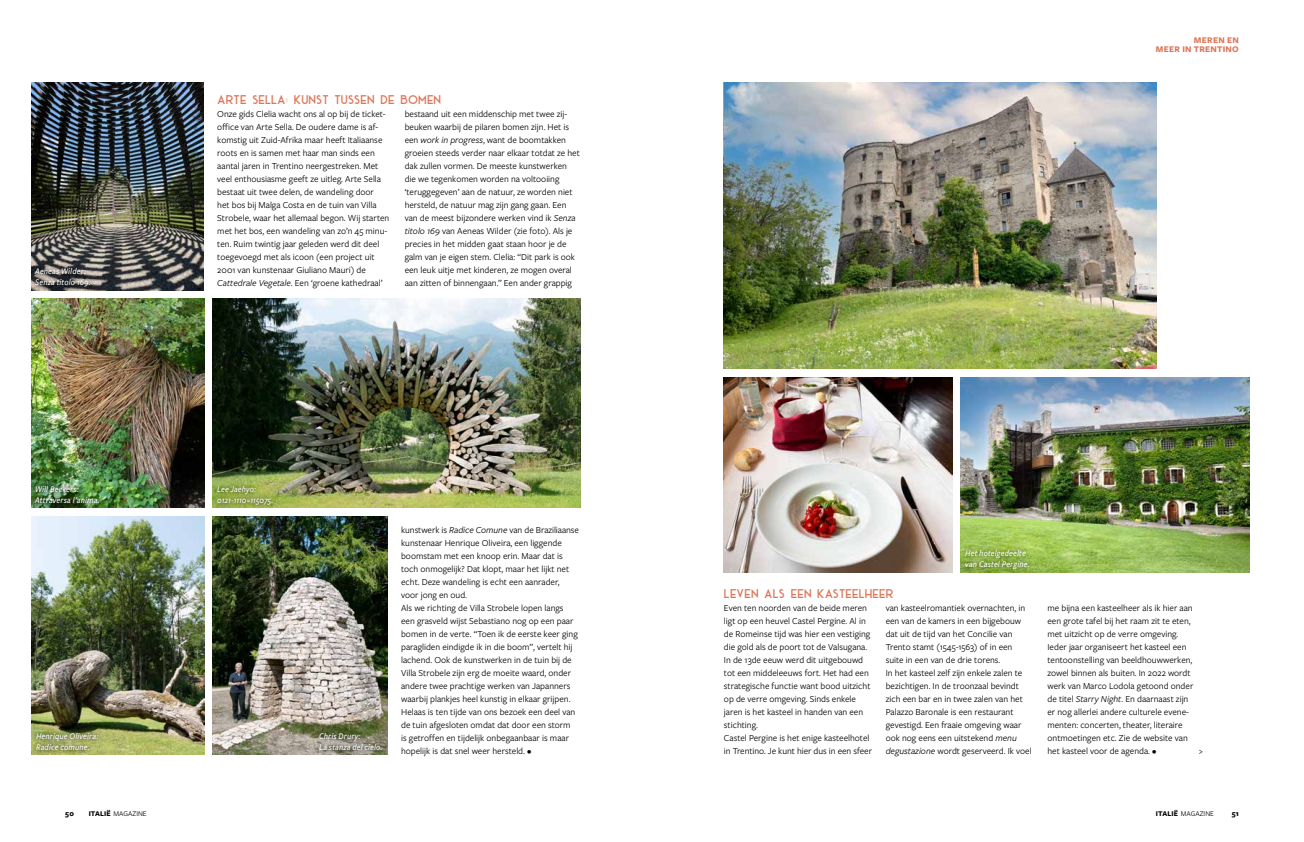
<style>
.page{position:relative;width:1304px;height:842px;background:#fff}
.page>*{position:absolute;margin:0;border:0;box-sizing:border-box;transform-origin:0 0}
.t1{font:700 12px "Ace Sans";letter-spacing:.01em;color:#da7659}
.t2{font:9.5px/13px "Freight Sans Pro";color:#000}
.t3{font:9.5px "Freight Sans Cnd Pro";color:#000}
.t4{font:italic 9px/11px "Freight Sans Cnd Pro Med";letter-spacing:.01em;color:#fff}
.t5{font:700 9px/9px "Freight Sans Pro";letter-spacing:.03em;color:#da7659;text-align:right}
.t6{font:700 8px "Freight Sans Pro";color:#000}
.t7{font:7.5px "Freight Sans Pro";color:#000}
.s1{font-style:italic}
.s2{font-weight:700}
</style>
<div class="page">
<img style="left:31px;top:516px;width:173px;height:238px">
<img style="left:213px;top:299px;width:367px;height:208px">
<img style="left:213px;top:516px;width:174px;height:238px">
<img style="left:31px;top:299px;width:173px;height:208px">
<img style="left:31px;top:82px;width:173px;height:208px">
<img style="left:724px;top:82px;width:433px;height:286px">
<img style="left:961px;top:377px;width:288px;height:195px">
<img style="left:724px;top:377px;width:228px;height:195px">
<svg style="left:31px;top:263px;width:64px;height:28px"></svg>
<img style="left:31px;top:480px;width:73px;height:28px">
<svg style="left:31px;top:728px;width:72px;height:27px"></svg>
<svg style="left:212px;top:481px;width:66px;height:27px"></svg>
<svg style="left:315px;top:727px;width:72px;height:28px"></svg>
<div style="left:961px;top:545px;width:73px;height:29px;background:#000;opacity:.6"></div>
<p class="t5" style="left:1156px;top:35px;width:84px">MEREN EN<br>MEER IN TRENTINO</p>
<p class="t1" style="left:217px;top:90px;width:226px">ARTE SELLA: KUNST TUSSEN DE BOMEN</p>
<p class="t4" style="left:35px;top:266px;width:57px">Aeneas Wilder:<br>Senza titolo 169.</p>
<p class="t2" style="left:217px;top:107px;width:174px">Onze gids Clelia wacht ons al op bij de ticket&shy;office van Arte Sella. De oudere dame is af&shy;komstig uit Zuid-Afrika maar heeft Italiaanse roots en is samen met haar man sinds een aantal jaren in Trentino neergestreken. Met veel enthousiasme geeft ze uitleg. Arte Sella bestaat uit twee delen, de wandeling door<br>het bos bij Malga Costa en de tuin van Villa Strobele, waar het allemaal begon. Wij starten met het bos, een wandeling van zo’n 45 minu&shy;ten. Ruim twintig jaar geleden werd dit deel toegevoegd met als icoon (een project uit 2001 van kunstenaar Giuliano Mauri) de <span class="s1">Cattedrale Vegetale</span>. Een ‘groene kathedraal’</p>
<p class="t2" style="left:405px;top:107px;width:177px">bestaand uit een middenschip met twee zij&shy;beuken waarbij de pilaren bomen zijn. Het is een <span class="s1">work in progress</span>, want de boomtakken groeien steeds verder naar elkaar totdat ze het dak zullen vormen. De meeste kunstwerken die we tegenkomen worden na voltooiing ‘teruggegeven’ aan de natuur, ze worden niet hersteld, de natuur mag zijn gang gaan. Een van de meest bijzondere werken vind ik <span class="s1">Senza titolo 169</span> van Aeneas Wilder (zie foto). Als je precies in het midden gaat staan hoor je de galm van je eigen stem. Clelia: “Dit park is ook een leuk uitje met kinderen, ze mogen overal aan zitten of binnengaan.” Een ander grappig</p>
<p class="t4" style="left:35px;top:483px;width:66px">Will Beckers:<br>Attraversa l’anima.</p>
<p class="t4" style="left:217px;top:483px;width:58px">Lee Jaehyo:<br>0121-1110=115075.</p>
<p class="t4" style="left:36px;top:730px;width:64px">Henrique Oliveira:<br>Radice comune.</p>
<p class="t4" style="left:319px;top:730px;width:65px">Chris Drury:<br>La stanza del cielo.</p>
<p class="t2" style="left:401px;top:523px;width:179px">kunstwerk is <span class="s1">Radice Comune</span> van de Braziliaanse kunstenaar Henrique Oliveira, een liggende boomstam met een knoop erin. Maar dat is toch onmogelijk? Dat klopt, maar het lijkt net echt. Deze wandeling is echt een aanrader, voor jong en oud.<br>Als we richting de Villa Strobele lopen langs een grasveld wijst Sebastiano nog op een paar bomen in de verte. “Toen ik de eerste keer ging paragliden eindigde ik in die boom”, vertelt hij lachend. Ook de kunstwerken in de tuin bij de Villa Strobele zijn erg de moeite waard, onder andere twee prachtige werken van Japanners waarbij plankjes heel kunstig in elkaar grijpen.<br>Helaas is ten tijde van ons bezoek een deel van de tuin afgesloten omdat dat door een storm<br>is getroffen en tijdelijk onbegaanbaar is maar hopelijk is dat snel weer hersteld. •</p>
<p class="t1" style="left:724px;top:584px;width:171px">LEVEN ALS EEN KASTEELHEER</p>
<p class="t4" style="left:965px;top:547px;width:66px">Het hotelgedeelte van Castel Pergine.</p>
<p class="t2" style="left:724px;top:601px;width:150px">Even ten noorden van de beide meren ligt op een heuvel Castel Pergine. Al in de Romeinse tijd was hier een vestiging die gold als de poort tot de Valsugana.<br>In de 13de eeuw werd dit uitgebouwd tot een middeleeuws fort. Het had een strategische functie want bood uitzicht op de verre omgeving. Sinds enkele jaren is het kasteel in handen van een stichting.<br>Castel Pergine is het enige kasteelhotel in Trentino. Je kunt hier dus in een sfeer</p>
<p class="t2" style="left:886px;top:601px;width:147px">van kasteelromantiek overnachten, in een van de kamers in een bijgebouw dat uit de tijd van het Concilie van Trento stamt (1545-1563) of in een suite in een van de drie torens.<br>In het kasteel zelf zijn enkele zalen te bezichtigen. In de troonzaal bevindt zich een bar en in twee zalen van het Palazzo Baronale is een restaurant gevestigd. Een fraaie omgeving waar ook nog eens een uitstekend <span class="s1">menu degustazione</span> wordt geserveerd. Ik voel</p>
<p class="t2" style="left:1047px;top:601px;width:147px">me bijna een kasteelheer als ik hier aan een grote tafel bij het raam zit te eten, met uitzicht op de verre omgeving.<br>Ieder jaar organiseert het kasteel een tentoonstelling van beeldhouwwerken, zowel binnen als buiten. In 2022 wordt werk van Marco Lodola getoond onder de titel <span class="s1">Starry Night</span>. En daarnaast zijn er nog allerlei andere culturele evene&shy;menten: concerten, theater, literaire ontmoetingen etc. Zie de website van het kasteel voor de agenda. •</p>
<p class="t3" style="left:1199px;top:745px;width:5px">&gt;</p>
<p class="t6" style="left:65px;top:808px;width:10px">50</p>
<p class="t7" style="left:89px;top:808px;width:60px"><span class="s2">ITALIË</span> MAGAZINE</p>
<p class="t7" style="left:1156px;top:808px;width:60px"><span class="s2">ITALIË</span> MAGAZINE</p>
<p class="t6" style="left:1232px;top:808px;width:9px">51</p>
</div>
